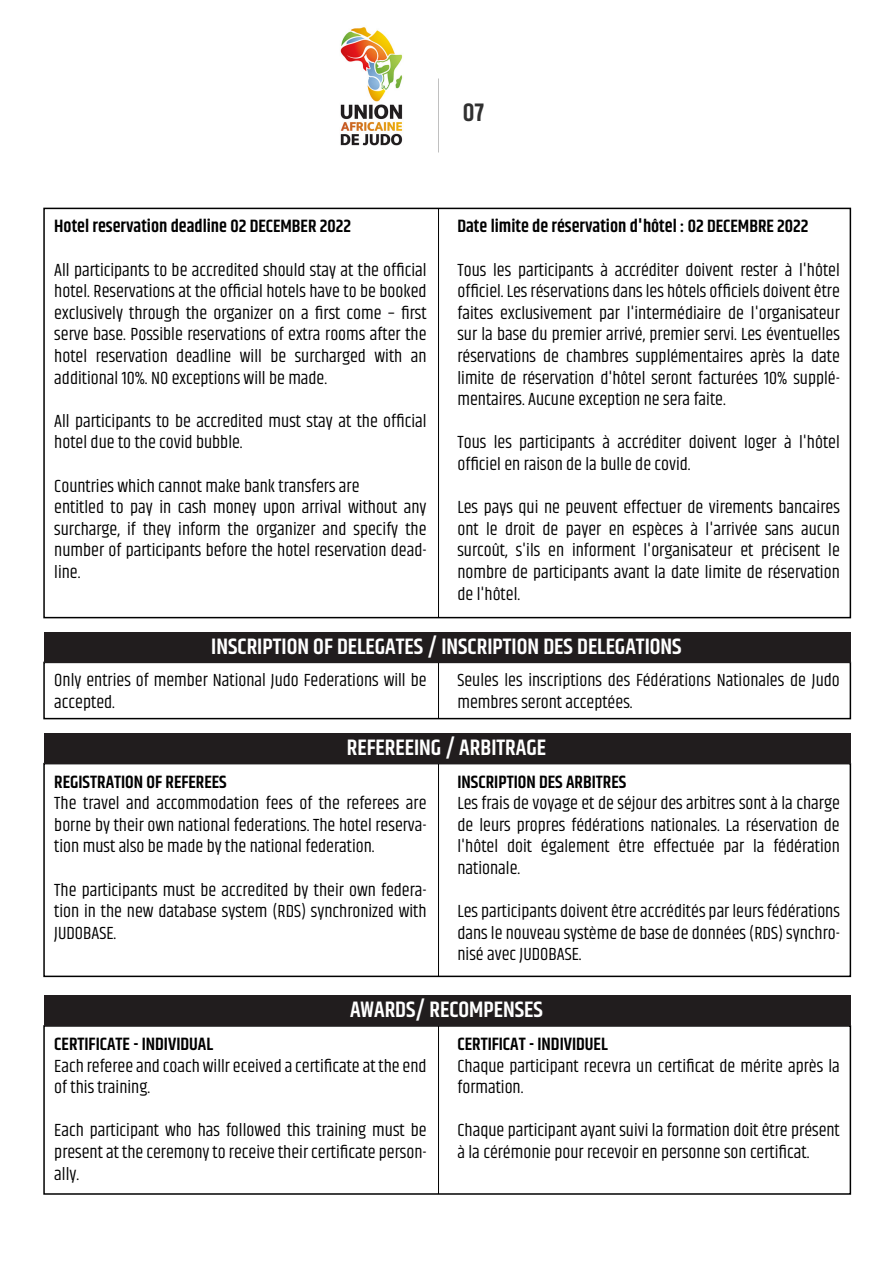
<style>
.page{position:relative;width:893px;height:1263px;background:#fff}
.page>*{position:absolute;margin:0;border:0;box-sizing:border-box;transform-origin:0 0}
.t1{font:600 25.5px "Khand";color:#303030}
.t2{font:600 22.5px "Khand";color:#fff}
.t3{font:18px/21.6px "Khand";color:#000;text-align:justify}
.t4{font:600 18px "Khand";color:#000}
</style>
<div class="page">
<hr style="left:438px;top:208px;width:1px;height:410px;background:#000">
<div style="left:43px;top:208px;width:808px;height:410px;border:2px solid #000"></div>
<img style="left:340px;top:27px;width:63px;height:119px">
<hr style="left:438px;top:662px;width:1px;height:57px;background:#000">
<div style="left:43px;top:662px;width:808px;height:57px;border:2px solid #000"></div>
<div style="left:44px;top:632px;width:806px;height:30px;background:#211d1e"></div>
<hr style="left:438px;top:764px;width:1px;height:212px;background:#000">
<div style="left:43px;top:763px;width:808px;height:214px;border:2px solid #000"></div>
<div style="left:44px;top:733px;width:806px;height:31px;background:#211d1e"></div>
<hr style="left:438px;top:1026px;width:1px;height:168px;background:#000">
<div style="left:44px;top:996px;width:806px;height:30px;background:#211d1e"></div>
<h1 class="t1" style="left:463px;top:95px;width:23px">07</h1>
<p class="t4" style="left:54px;top:214px;width:298px">Hotel reservation deadline 02 DECEMBER 2022</p>
<p class="t3" style="left:54px;top:260px;width:374px">All participants to be accredited should stay at the official hotel. Reservations at the official hotels have to be booked exclusively through the organizer on a first come – first serve base. Possible reservations of extra rooms after the hotel reservation deadline will be surcharged with an additional 10%. NO exceptions will be made.</p>
<p class="t3" style="left:54px;top:411px;width:374px">All participants to be accredited must stay at the official hotel due to the covid bubble.</p>
<p class="t3" style="left:54px;top:476px;width:374px;text-align:left">Countries which cannot make bank transfers are<br>entitled to pay in cash money upon arrival without any surcharge, if they inform the organizer and specify the number of participants before the hotel reservation dead&shy;line.</p>
<p class="t4" style="left:457px;top:214px;width:353px">Date limite de réservation d'hôtel : 02 DECEMBRE 2022</p>
<p class="t3" style="left:457px;top:260px;width:384px">Tous les participants à accréditer doivent rester à l'hôtel officiel. Les réservations dans les hôtels officiels doivent être faites exclusivement par l'intermédiaire de l'organisateur sur la base du premier arrivé, premier servi. Les éventuelles réservations de chambres supplémentaires après la date limite de réservation d'hôtel seront facturées 10% supplé&shy;mentaires. Aucune exception ne sera faite.</p>
<p class="t3" style="left:457px;top:433px;width:384px">Tous les participants à accréditer doivent loger à l'hôtel officiel en raison de la bulle de covid.</p>
<p class="t3" style="left:457px;top:498px;width:384px">Les pays qui ne peuvent effectuer de virements bancaires ont le droit de payer en espèces à l'arrivée sans aucun surcoût, s'ils en informent l'organisateur et précisent le nombre de participants avant la date limite de réservation de l'hôtel.</p>
<p class="t2" style="left:211px;top:631px;width:472px">INSCRIPTION OF DELEGATES / INSCRIPTION DES DELEGATIONS</p>
<p class="t3" style="left:54px;top:670px;width:374px">Only entries of member National Judo Federations will be accepted.</p>
<p class="t3" style="left:457px;top:670px;width:384px">Seules les inscriptions des Fédérations Nationales de Judo membres seront acceptées.</p>
<p class="t2" style="left:347px;top:732px;width:201px">REFEREEING / ARBITRAGE</p>
<p class="t4" style="left:54px;top:770px;width:174px">REGISTRATION OF REFEREES</p>
<p class="t3" style="left:54px;top:793px;width:374px">The travel and accommodation fees of the referees are borne by their own national federations. The hotel reserva&shy;tion must also be made by the national federation.</p>
<p class="t3" style="left:54px;top:880px;width:374px">The participants must be accredited by their own federa&shy;tion in the new database system (RDS) synchronized with JUDOBASE.</p>
<p class="t4" style="left:457px;top:770px;width:170px">INSCRIPTION DES ARBITRES</p>
<p class="t3" style="left:457px;top:793px;width:384px">Les frais de voyage et de séjour des arbitres sont à la charge de leurs propres fédérations nationales. La réservation de l'hôtel doit également être effectuée par la fédération nationale.</p>
<p class="t3" style="left:457px;top:901px;width:384px">Les participants doivent être accrédités par leurs fédérations dans le nouveau système de base de données (RDS) synchro&shy;nisé avec JUDOBASE.</p>
<p class="t2" style="left:350px;top:995px;width:194px">AWARDS/ RECOMPENSES</p>
<p class="t4" style="left:54px;top:1032px;width:160px">CERTIFICATE - INDIVIDUAL</p>
<p class="t3" style="left:54px;top:1056px;width:374px">Each referee and coach willr eceived a certificate at the end of this training.</p>
<p class="t3" style="left:54px;top:1121px;width:374px">Each participant who has followed this training must be present at the ceremony to receive their certificate person&shy;ally.</p>
<p class="t4" style="left:457px;top:1032px;width:152px">CERTIFICAT - INDIVIDUEL</p>
<p class="t3" style="left:457px;top:1056px;width:384px">Chaque participant recevra un certificat de mérite après la formation.</p>
<p class="t3" style="left:457px;top:1121px;width:384px">Chaque participant ayant suivi la formation doit être présent à la cérémonie pour recevoir en personne son certificat.</p>
</div>
